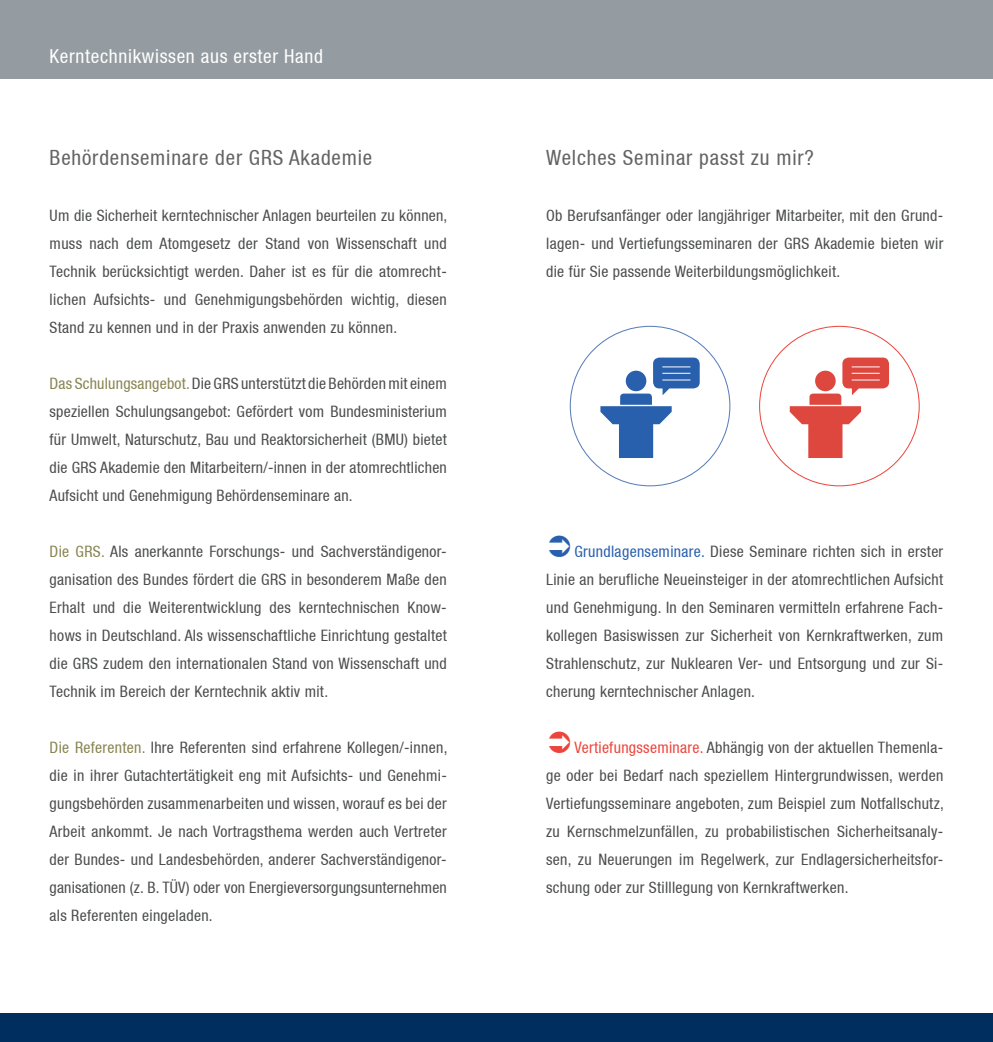
<style>
.page{position:relative;width:993px;height:1042px;background:#fff}
.page>*{position:absolute;margin:0;border:0;box-sizing:border-box;transform-origin:0 0}
.t1{font:condensed 21px "Helvetica Neue LT";letter-spacing:.04em;color:#636366}
.t2{font:condensed 19.25px "Helvetica Neue LT";letter-spacing:.035em;color:#fff}
.t3{font:condensed 15.75px/28px "Helvetica Neue LT";letter-spacing:.02em;color:#4b4c4d;text-align:justify}
.s1{color:#888451}
.s2{color:#2960ad}
.s3{color:#ec453b}
</style>
<div class="page">
<div style="left:0;top:0;width:992px;height:78px;background:#959ca1"></div>
<div style="left:0;top:1013px;width:992px;height:29px;background:#002e5e"></div>
<svg style="left:600px;top:357px;width:99px;height:101px"></svg>
<svg style="left:789px;top:357px;width:99px;height:101px"></svg>
<p class="t2" style="left:50px;top:45px;width:275px">Kerntechnikwissen aus erster Hand</p>
<h1 class="t1" style="left:50px;top:145px;width:324px">Behördenseminare der GRS Akademie</h1>
<p class="t3" style="left:50px;top:201px;width:399px">Um die Sicherheit kerntechnischer Anlagen beurteilen zu können, muss nach dem Atomgesetz der Stand von Wissenschaft und Technik berücksichtigt werden. Daher ist es für die atomrecht&shy;lichen Aufsichts- und Genehmigungsbehörden wichtig, diesen Stand zu kennen und in der Praxis anwenden zu können.</p>
<p class="t3" style="left:50px;top:369px;width:398px"><span class="s1">Das Schulungsangebot.</span>Die GRS unterstützt die Behörden mit einem speziellen Schulungsangebot: Gefördert vom Bundesministerium für Umwelt, Naturschutz, Bau und Reaktorsicherheit (BMU) bietet die GRS Akademie den Mitarbeitern/-innen in der atomrechtlichen Aufsicht und Genehmigung Behördenseminare an.</p>
<p class="t3" style="left:50px;top:537px;width:398px"><span class="s1">Die GRS.</span> Als anerkannte Forschungs- und Sachverständigenor&shy;ganisation des Bundes fördert die GRS in besonderem Maße den Erhalt und die Weiterentwicklung des kerntechnischen Know&shy;hows in Deutschland. Als wissenschaftliche Einrichtung gestaltet die GRS zudem den internationalen Stand von Wissenschaft und Technik im Bereich der Kerntechnik aktiv mit.</p>
<p class="t3" style="left:50px;top:733px;width:399px"><span class="s1">Die Referenten.</span> Ihre Referenten sind erfahrene Kollegen/-innen, die in ihrer Gutachtertätigkeit eng mit Aufsichts- und Genehmi&shy;gungsbehörden zusammenarbeiten und wissen, worauf es bei der Arbeit ankommt. Je nach Vortragsthema werden auch Vertreter der Bundes- und Landesbehörden, anderer Sachverständigenor&shy;ganisationen (z. B. TÜV) oder von Energieversorgungsunternehmen als Referenten eingeladen.</p>
<h1 class="t1" style="left:546px;top:145px;width:269px">Welches Seminar passt zu mir?</h1>
<p class="t3" style="left:546px;top:201px;width:398px">Ob Berufsanfänger oder langjähriger Mitarbeiter, mit den Grund&shy;lagen- und Vertiefungsseminaren der GRS Akademie bieten wir die für Sie passende Weiterbildungsmöglichkeit.</p>
<p class="t3" style="left:546px;top:537px;width:398px;text-indent:28px"><span class="s2">Grundlagenseminare.</span> Diese Seminare richten sich in erster Linie an berufliche Neueinsteiger in der atomrechtlichen Aufsicht und Genehmigung. In den Seminaren vermitteln erfahrene Fach&shy;kollegen Basiswissen zur Sicherheit von Kernkraftwerken, zum Strahlenschutz, zur Nuklearen Ver- und Entsorgung und zur Si&shy;cherung kerntechnischer Anlagen.</p>
<p class="t3" style="left:546px;top:733px;width:399px;text-indent:28px"><span class="s3">Vertiefungsseminare.</span> Abhängig von der aktuellen Themenla&shy;ge oder bei Bedarf nach speziellem Hintergrundwissen, werden Vertiefungsseminare angeboten, zum Beispiel zum Notfallschutz, zu Kernschmelzunfällen, zu probabilistischen Sicherheitsanaly&shy;sen, zu Neuerungen im Regelwerk, zur Endlagersicherheitsfor&shy;schung oder zur Stilllegung von Kernkraftwerken.</p>
</div>
